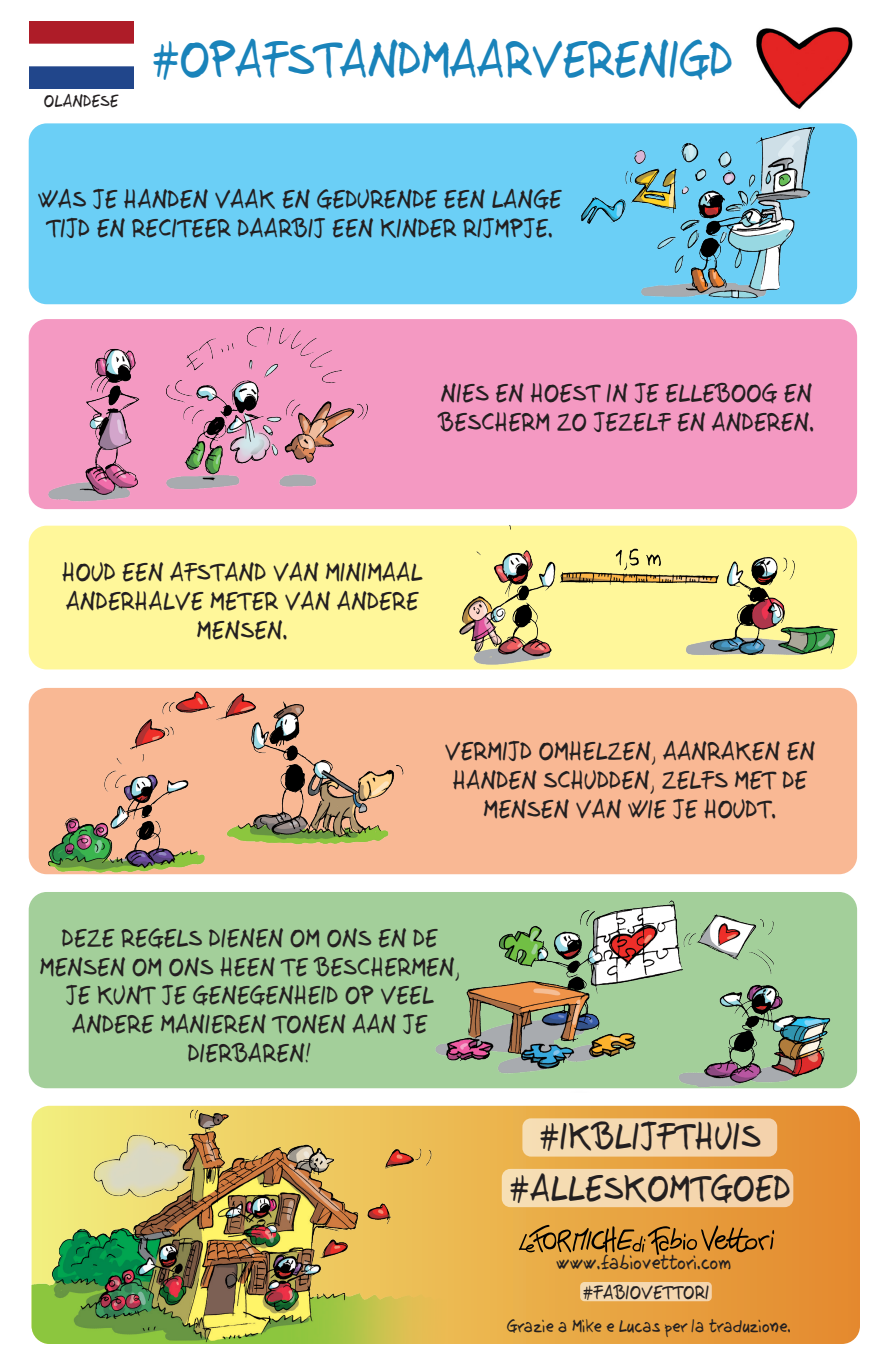
<style>
.page{position:relative;width:893px;height:1361px;background:#fff}
.page>*{position:absolute;margin:0;border:0;box-sizing:border-box;transform-origin:0 0}
.t1{font:48px "Fabio Vettori";letter-spacing:-.02em;color:#1983ba}
.t2{font:34.65px "Fabio Vettori";color:#231f20}
.t3{font:24.15px/29px "Fabio Vettori";color:#231f20;text-align:center}
.t4{font:18.15px "Fabio Vettori";color:#231f20}
.t5{font:18px "Fabio Vettori";color:#231f20}
.t6{font:16.5px "Fabio Vettori";color:#231f20}
</style>
<div class="page">
<img style="left:756px;top:27px;width:97px;height:59px">
<div style="left:29px;top:123px;width:828px;height:181px;background:#6bcff6;border-radius:18px"></div>
<div style="left:29px;top:319px;width:828px;height:190px;background:#f499c2;border-radius:18px"></div>
<div style="left:29px;top:526px;width:828px;height:143px;background:#fff79a;border-radius:18px"></div>
<div style="left:29px;top:688px;width:828px;height:186px;background:#f9b894;border-radius:18px"></div>
<div style="left:29px;top:892px;width:828px;height:196px;background:#a3cf9a;border-radius:18px"></div>
<svg style="left:450px;top:1105px;width:410px;height:239px;background:#e8a140"></svg>
<img style="left:32px;top:1105px;width:418px;height:239px">
<img style="left:406px;top:502px;width:452px;height:168px">
<img style="left:547px;top:86px;width:311px;height:235px">
<img style="left:36px;top:319px;width:342px;height:191px">
<img style="left:29px;top:668px;width:385px;height:207px">
<img style="left:424px;top:892px;width:418px;height:197px">
<img style="left:30px;top:22px;width:104px;height:66px">
<div style="left:522px;top:1118px;width:255px;height:38px;background:#f5d8b0;border-radius:9px"></div>
<div style="left:502px;top:1169px;width:291px;height:38px;background:#f5d8b0;border-radius:9px"></div>
<svg style="left:519px;top:1224px;width:255px;height:31px;background:#b77f32"></svg>
<div style="left:580px;top:1282px;width:132px;height:19px;background:#f5d8b0;border-radius:4px"></div>
<p class="t6" style="left:44px;top:91px;width:76px">OLANDESE</p>
<p class="t1" style="left:152px;top:32px;width:583px">#OPAFSTANDMAARVERENIGD</p>
<p class="t3" style="left:39px;top:185px;width:525px">WAS JE HANDEN VAAK EN GEDURENDE EEN LANGE<br>TIJD EN RECITEER DAARBIJ EEN KINDER RIJMPJE.</p>
<p class="t3" style="left:439px;top:379px;width:377px;text-align:left">NIES EN HOEST IN JE ELLEBOOG EN<br>BESCHERM ZO JEZELF EN ANDEREN.</p>
<p class="t3" style="left:63px;top:558px;width:362px">HOUD EEN AFSTAND VAN MINIMAAL<br>ANDERHALVE METER VAN ANDERE<br>MENSEN.</p>
<p class="t3" style="left:445px;top:737px;width:372px">VERMIJD OMHELZEN, AANRAKEN EN<br>HANDEN SCHUDDEN, ZELFS MET DE</p>
<p class="t3" style="left:484px;top:795px;width:295px">MENSEN VAN WIE JE HOUDT.</p>
<p class="t3" style="left:40px;top:923px;width:422px">DEZE REGELS DIENEN OM ONS EN DE<br>MENSEN OM ONS HEEN TE BESCHERMEN,<br>JE KUNT JE GENEGENHEID OP VEEL<br>ANDERE MANIEREN TONEN AAN JE<br>DIERBAREN!</p>
<p class="t2" style="left:540px;top:1117px;width:223px">#IKBLIJFTHUIS</p>
<p class="t2" style="left:510px;top:1168px;width:283px">#ALLESKOMTGOED</p>
<p class="t4" style="left:557px;top:1252px;width:176px">www.fabiovettori.com</p>
<p class="t5" style="left:583px;top:1282px;width:128px">#FABIOVETTORI</p>
<p class="t6" style="left:507px;top:1316px;width:286px">Grazie a Mike e Lucas per la traduzione.</p>
</div>
